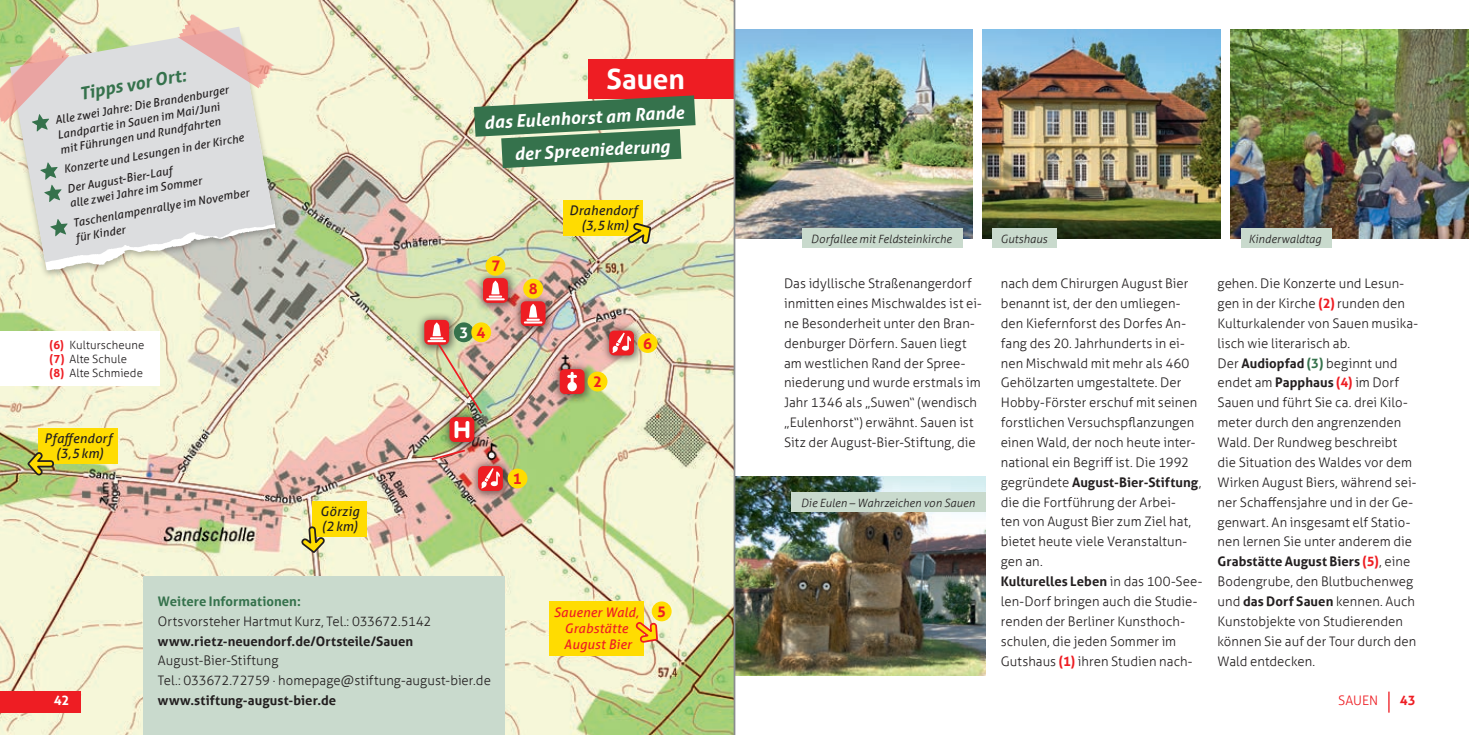
<style>
.page{position:relative;width:1469px;height:735px;background:#fff}
.page>*{position:absolute;margin:0;border:0;box-sizing:border-box;transform-origin:0 0}
.t1{font:700 28px "Aller";color:#fff}
.t2{font:italic 700 17.5px/32.7px "Aller";color:#fff}
.t3{font:italic 700 17.5px "Aller";color:#35724c}
.t4{font:700 14.88px "Aller";color:#ee1d23}
.t5{font:700 14.88px "Aller";color:#fff}
.t6{font:300 13.12px/19.8px "Aller";letter-spacing:.005em;color:#231f20}
.t7{font:700 13.12px "Aller";letter-spacing:.005em;color:#231f20}
.t8{font:italic 13.12px/15.8px "Aller";letter-spacing:.015em;color:#231f20;text-align:center}
.t9{font:italic 13.12px/15.8px "Aller";letter-spacing:.015em;color:#ee1d23;text-align:center}
.t10{font:700 13.12px "Aller";letter-spacing:.005em;color:#35724c}
.t11{font:300 13.12px "Aller";color:#ee1d23}
.t12{font:700 13.12px "Aller";color:#fff}
.t13{font:700 13.12px "Aller";color:#ee1d23}
.t14{font:italic 11.38px/14.9px "Aller";color:#231f20}
.t15{font:italic 300 11.38px "Aller";letter-spacing:.005em;color:#231f20}
.t16{font:300 11.38px/14px "Aller";letter-spacing:.01em;color:#231f20}
.s1{font-weight:700}
.s2{font-weight:700;color:#ee1d23}
.s3{font-weight:700;color:#35724c}
.s4{color:#ee1d23}
</style>
<div class="page">
<img style="left:0;top:0;width:733px;height:734px">
<img style="left:1230px;top:30px;width:238px;height:208px">
<img style="left:982px;top:30px;width:238px;height:208px">
<div style="left:587px;top:60px;width:147px;height:39px;background:#ee1d23"></div>
<div style="left:1240px;top:228px;width:91px;height:20px;background:#c9dacd"></div>
<div style="left:992px;top:228px;width:65px;height:20px;background:#c9dacd"></div>
<img style="left:735px;top:30px;width:237px;height:208px">
<div style="left:802px;top:228px;width:160px;height:20px;background:#c9dacd"></div>
<svg style="left:474px;top:95px;width:221px;height:73px;background:#668e6b"></svg>
<div style="left:143px;top:575px;width:362px;height:159px;background:#c9dacd"></div>
<img style="left:735px;top:476px;width:251px;height:199px">
<div style="left:792px;top:491px;width:194px;height:20px;background:#c9dacd"></div>
<img style="left:2px;top:25px;width:286px;height:263px">
<svg style="left:13px;top:33px;width:263px;height:237px;background:#dedeca"></svg>
<svg style="left:10px;top:27px;width:265px;height:235px;background:#dcddd8"></svg>
<svg style="left:177px;top:14px;width:98px;height:74px;background:#ead1c5"></svg>
<svg style="left:0;top:35px;width:70px;height:96px;background:#d7c7b3"></svg>
<svg style="left:40px;top:162px;width:22px;height:40px"></svg>
<svg style="left:50px;top:219px;width:18px;height:17px"></svg>
<div style="left:469px;top:457px;width:44px;height:44px;background:#231f20;opacity:.6"></div>
<div style="left:478px;top:466px;width:25px;height:24px;background:#ee1d23;border-radius:5px"></div>
<svg style="left:481px;top:468px;width:19px;height:20px"></svg>
<div style="left:600px;top:321px;width:44px;height:44px;background:#231f20;opacity:.6"></div>
<div style="left:609px;top:330px;width:25px;height:25px;background:#ee1d23;border-radius:5px"></div>
<svg style="left:612px;top:332px;width:19px;height:21px"></svg>
<div style="left:440px;top:408px;width:44px;height:44px;background:#231f20;opacity:.6"></div>
<div style="left:449px;top:417px;width:25px;height:24px;background:#ee1d23;border-radius:5px"></div>
<svg style="left:454px;top:421px;width:15px;height:17px"></svg>
<div style="left:550px;top:360px;width:45px;height:44px;background:#231f20;opacity:.6"></div>
<div style="left:559px;top:369px;width:25px;height:25px;background:#ee1d23;border-radius:5px"></div>
<svg style="left:567px;top:371px;width:10px;height:20px"></svg>
<div style="left:415px;top:311px;width:44px;height:44px;background:#231f20;opacity:.6"></div>
<div style="left:424px;top:320px;width:25px;height:24px;background:#ee1d23;border-radius:5px"></div>
<div style="left:474px;top:269px;width:44px;height:44px;background:#231f20;opacity:.6"></div>
<svg style="left:483px;top:278px;width:25px;height:25px"></svg>
<svg style="left:486px;top:280px;width:19px;height:20px"></svg>
<div style="left:512px;top:292px;width:44px;height:44px;background:#231f20;opacity:.6"></div>
<svg style="left:521px;top:301px;width:24px;height:25px"></svg>
<svg style="left:524px;top:303px;width:18px;height:20px"></svg>
<div style="left:507px;top:468px;width:20px;height:20px;background:#ffdc01;border-radius:50%"></div>
<div style="left:587px;top:371px;width:20px;height:20px;background:#ffdc01;border-radius:50%"></div>
<div style="left:651px;top:601px;width:20px;height:20px;background:#ffdc01;border-radius:50%"></div>
<div style="left:38px;top:428px;width:80px;height:35px;background:#ffdc01"></div>
<div style="left:563px;top:200px;width:80px;height:35px;background:#ffdc01"></div>
<div style="left:312px;top:500px;width:55px;height:36px;background:#ffdc01"></div>
<div style="left:549px;top:600px;width:94px;height:55px;background:#ffdc01"></div>
<svg style="left:26px;top:451px;width:29px;height:25px"></svg>
<svg style="left:626px;top:208px;width:26px;height:37px"></svg>
<svg style="left:300px;top:525px;width:26px;height:29px"></svg>
<svg style="left:635px;top:619px;width:24px;height:24px"></svg>
<svg style="left:429px;top:448px;width:38px;height:13px"></svg>
<img style="left:427px;top:322px;width:57px;height:93px">
<div style="left:454px;top:322px;width:20px;height:20px;background:#35724c;border-radius:50%"></div>
<div style="left:471px;top:322px;width:20px;height:20px;background:#ffdc01;border-radius:50%"></div>
<div style="left:0;top:331px;width:160px;height:54px;background:#fff"></div>
<div style="left:485px;top:256px;width:20px;height:19px;background:#ffdc01;border-radius:50%"></div>
<div style="left:637px;top:333px;width:20px;height:20px;background:#ffdc01;border-radius:50%"></div>
<div style="left:523px;top:278px;width:20px;height:20px;background:#ffdc01;border-radius:50%"></div>
<div style="left:0;top:691px;width:80px;height:21px;background:#ee1d23"></div>
<hr style="left:79px;top:691px;width:2px;height:21px;background:#ee1d23">
<hr style="left:733px;top:0;width:2px;height:734px;background:#8a8c8f">
<svg style="left:1388px;top:691px;width:1px;height:21px"></svg>
<h2 class="t3" style="left:78px;top:83px;width:109px;rotate:-10deg">Tipps vor Ort:</h2>
<p class="t14" style="left:54px;top:113px;width:178px;rotate:-10deg">Alle zwei Jahre: Die Brandenburger<br>Landpartie in Sauen im Mai/Juni mit Führungen und Rundfahrten</p>
<p class="t14" style="left:62px;top:159px;width:184px;line-height:19.8px;rotate:-10deg">Konzerte und Lesungen in der Kirche<br>Der August-Bier-Lauf</p>
<p class="t14" style="left:68px;top:193px;width:180px;line-height:19.8px;rotate:-10deg">alle zwei Jahre im Sommer<br>Taschenlampenrallye im November</p>
<p class="t14" style="left:74px;top:230px;width:52px;rotate:-10deg">für Kinder</p>
<h1 class="t1" style="left:606px;top:62px;width:80px">Sauen</h1>
<h2 class="t2" style="left:512px;top:105px;width:173px;text-indent:-28px;rotate:-3deg">das Eulenhorst am Rande der Spreeniederung</h2>
<p class="t4" style="left:491px;top:257px;width:10px">7</p>
<p class="t8" style="left:569px;top:202px;width:70px">Drahendorf (3,5km)</p>
<p class="t15" style="left:811px;top:232px;width:142px">Dorfallee mit Feldsteinkirche</p>
<p class="t15" style="left:1000px;top:232px;width:48px">Gutshaus</p>
<p class="t15" style="left:1248px;top:232px;width:74px">Kinderwaldtag</p>
<p class="t6" style="left:784px;top:273px;width:199px">Das idyllische Straßenangerdorf inmitten eines Mischwaldes ist ei&shy;ne Besonderheit unter den Bran&shy;denburger Dörfern. Sauen liegt am westlichen Rand der Spree&shy;niederung und wurde erstmals im Jahr 1346 als „Suwen“ (wendisch „Eulenhorst“) erwähnt. Sauen ist Sitz der August-Bier-Stiftung, die</p>
<p class="t6" style="left:1000px;top:273px;width:203px">nach dem Chirurgen August Bier benannt ist, der den umliegen&shy;den Kiefernforst des Dorfes An&shy;fang des 20. Jahrhunderts in ei&shy;nen Mischwald mit mehr als 460<br>Gehölzarten umgestaltete. Der<br>Hobby-Förster erschuf mit seinen forstlichen Versuchspflanzungen einen Wald, der noch heute inter&shy;national ein Begriff ist. Die 1992 gegründete <span class="s1">August-Bier-Stiftung</span>, die die Fortführung der Arbei-<br>ten von August Bier zum Ziel hat, bietet heute viele Veranstaltun&shy;gen an.<br><span class="s1">Kulturelles Leben</span> in das 100-See&shy;len-Dorf bringen auch die Studie&shy;renden der Berliner Kunsthoch&shy;schulen, die jeden Sommer im<br>Gutshaus <span class="s2">(1)</span> ihren Studien nach-</p>
<p class="t6" style="left:1217px;top:273px;width:202px">gehen. Die Konzerte und Lesun&shy;gen in der Kirche <span class="s2">(2)</span> runden den<br>Kulturkalender von Sauen musika&shy;lisch wie literarisch ab.<br>Der <span class="s1">Audiopfad</span> <span class="s3">(3)</span> beginnt und endet am <span class="s1">Papphaus</span> <span class="s2">(4)</span> im Dorf<br>Sauen und führt Sie ca. drei Kilo&shy;meter durch den angrenzenden<br>Wald. Der Rundweg beschreibt die Situation des Waldes vor dem<br>Wirken August Biers, während sei&shy;ner Schaffensjahre und in der Ge&shy;genwart. An insgesamt elf Statio&shy;nen lernen Sie unter anderem die<br><span class="s1">Grabstätte August Biers</span> <span class="s2">(5)</span>, eine<br>Bodengrube, den Blutbuchenweg und <span class="s1">das Dorf Sauen</span> kennen. Auch<br>Kunstobjekte von Studierenden können Sie auf der Tour durch den<br>Wald entdecken.</p>
<p class="t4" style="left:528px;top:279px;width:10px">8</p>
<p class="t5" style="left:459px;top:323px;width:27px">3 <span class="s4">4</span></p>
<p class="t16" style="left:50px;top:338px;width:96px"><span class="s2">(6)</span> Kulturscheune <span class="s2">(7)</span> Alte Schule<br><span class="s2">(8)</span> Alte Schmiede</p>
<p class="t4" style="left:643px;top:334px;width:10px">6</p>
<p class="t4" style="left:593px;top:372px;width:10px">2</p>
<p class="t8" style="left:44px;top:430px;width:69px">Pfaffendorf (3,5km)</p>
<p class="t4" style="left:513px;top:469px;width:10px">1</p>
<p class="t15" style="left:800px;top:495px;width:176px">Die Eulen – Wahrzeichen von Sauen</p>
<p class="t8" style="left:320px;top:502px;width:40px;text-align:left">Görzig (2km)</p>
<p class="t10" style="left:158px;top:592px;width:144px">Weitere Informationen:</p>
<p class="t6" style="left:158px;top:611px;width:275px">Ortsvorsteher Hartmut Kurz, Tel.: 033672.5142</p>
<p class="t7" style="left:158px;top:632px;width:257px">www.rietz-neuendorf.de/Ortsteile/Sauen</p>
<p class="t6" style="left:158px;top:650px;width:334px">August-Bier-Stiftung<br>Tel.: 033672.72759 · homepage@stiftung-august-bier.de</p>
<p class="t7" style="left:158px;top:692px;width:180px">www.stiftung-august-bier.de</p>
<p class="t4" style="left:657px;top:602px;width:10px">5</p>
<p class="t9" style="left:553px;top:604px;width:87px">Sauener Wald,<br>Grabstätte<br>August Bier</p>
<p class="t11" style="left:1338px;top:692px;width:42px">SAUEN</p>
<p class="t12" style="left:54px;top:692px;width:17px">42</p>
<p class="t13" style="left:1399px;top:692px;width:17px">43</p>
</div>
